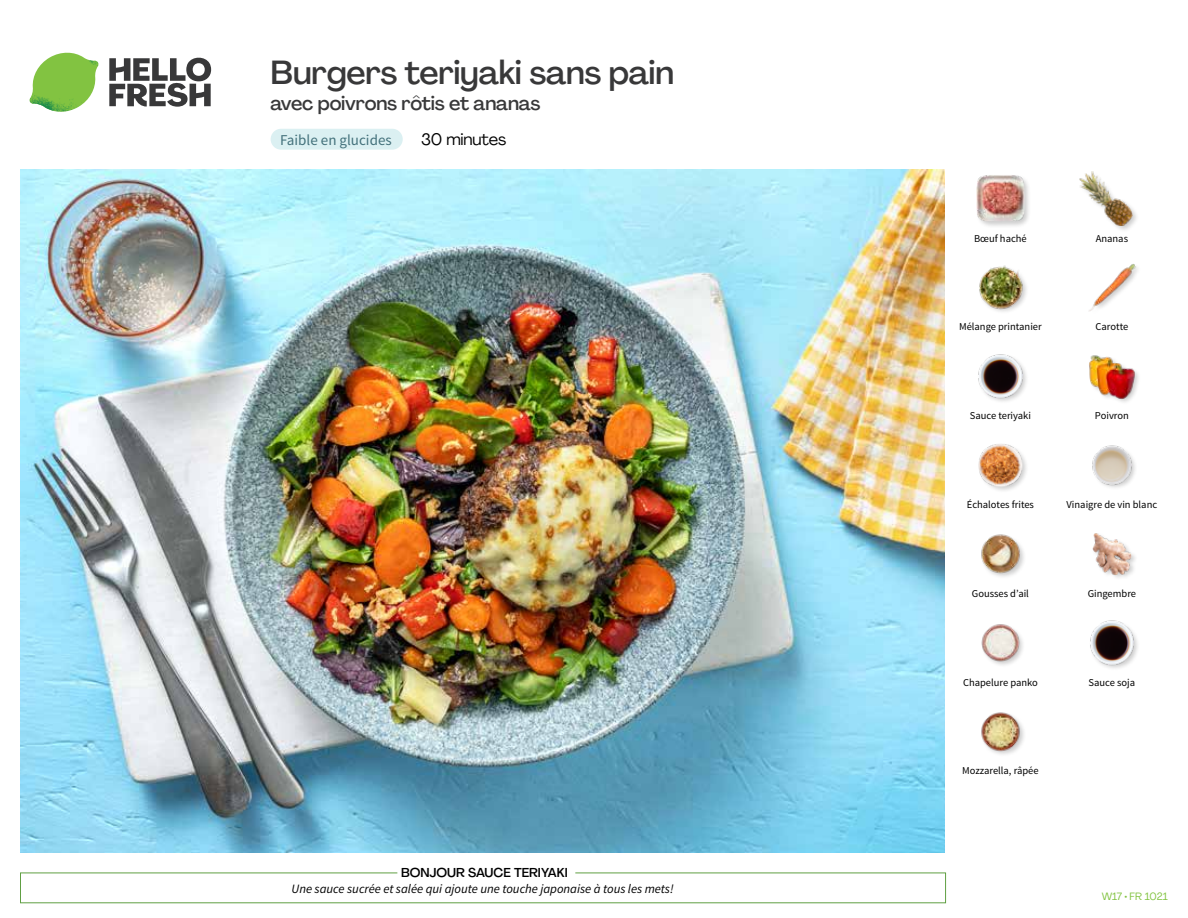
<style>
.page{position:relative;width:1188px;height:918px;background:#fff}
.page>*{position:absolute;margin:0;border:0;box-sizing:border-box;transform-origin:0 0}
.t1{font:500 33px "Agrandir";letter-spacing:-.01em;color:#383839}
.t2{font:500 19.5px "Agrandir";letter-spacing:-.01em;color:#383839}
.t3{font:16.5px "Agrandir";letter-spacing:-.01em;color:#000}
.t4{font:15px "Source Sans Pro";color:#43717b}
.t5{font:italic 12.75px "Source Sans Pro";color:#000}
.t6{font:500 12.75px "Agrandir";color:#000}
.t7{font:10.5px "Source Sans Pro";color:#000}
.t8{font:10.5px "Agrandir";color:#82c341}
</style>
<div class="page">
<div style="left:271px;top:129px;width:132px;height:21px;background:#dbf0f2;border-radius:10px"></div>
<svg style="left:109px;top:57px;width:102px;height:50px"></svg>
<svg style="left:34px;top:53px;width:62px;height:40px"></svg>
<img style="left:67px;top:53px;width:32px;height:26px">
<img style="left:33px;top:75px;width:59px;height:11px">
<img style="left:29px;top:79px;width:61px;height:33px">
<img style="left:65px;top:86px;width:27px;height:25px">
<div style="left:20px;top:873px;width:926px;height:30px;border:1px solid #609f43"></div>
<div style="left:397px;top:865px;width:178px;height:15px;background:#fff"></div>
<img style="left:21px;top:170px;width:924px;height:682px">
<img style="left:981px;top:712px;width:43px;height:43px">
<img style="left:1090px;top:620px;width:48px;height:49px">
<img style="left:981px;top:624px;width:42px;height:41px">
<div style="left:1091px;top:532px;width:47px;height:49px;background:#000;opacity:.2"></div>
<img style="left:1092px;top:533px;width:40px;height:42px">
<img style="left:981px;top:534px;width:43px;height:43px">
<img style="left:1092px;top:445px;width:43px;height:43px">
<div style="left:978px;top:443px;width:51px;height:50px;background:#000;opacity:.2"></div>
<img style="left:979px;top:443px;width:43px;height:44px">
<div style="left:1089px;top:354px;width:52px;height:51px;background:#000;opacity:.2"></div>
<img style="left:1089px;top:354px;width:46px;height:45px">
<img style="left:978px;top:354px;width:49px;height:48px">
<img style="left:1089px;top:264px;width:47px;height:48px">
<img style="left:979px;top:265px;width:48px;height:47px">
<div style="left:1079px;top:171px;width:60px;height:62px;background:#000;opacity:.2"></div>
<img style="left:1079px;top:171px;width:53px;height:54px">
<div style="left:976px;top:174px;width:55px;height:54px;background:#000;opacity:.2"></div>
<img style="left:977px;top:175px;width:47px;height:47px">
<h1 class="t1" style="left:271px;top:52px;width:405px">Burgers teriyaki sans pain</h1>
<h2 class="t2" style="left:271px;top:91px;width:271px">avec poivrons rôtis et ananas</h2>
<h3 class="t4" style="left:280px;top:131px;width:113px">Faible en glucides</h3>
<h3 class="t3" style="left:421px;top:129px;width:87px">30 minutes</h3>
<p class="t6" style="left:401px;top:864px;width:168px">BONJOUR SAUCE TERIYAKI</p>
<p class="t5" style="left:291px;top:881px;width:384px">Une sauce sucrée et salée qui ajoute une touche japonaise à tous les mets!</p>
<p class="t7" style="left:974px;top:232px;width:54px">Bœuf haché</p>
<p class="t7" style="left:1096px;top:232px;width:34px">Ananas</p>
<p class="t7" style="left:959px;top:320px;width:84px">Mélange printanier</p>
<p class="t7" style="left:1096px;top:320px;width:34px">Carotte</p>
<p class="t7" style="left:970px;top:409px;width:63px">Sauce teriyaki</p>
<p class="t7" style="left:1095px;top:409px;width:35px">Poivron</p>
<p class="t7" style="left:967px;top:498px;width:69px">Échalotes frites</p>
<p class="t7" style="left:1067px;top:498px;width:92px">Vinaigre de vin blanc</p>
<p class="t7" style="left:972px;top:587px;width:59px">Gousses d’ail</p>
<p class="t7" style="left:1088px;top:587px;width:50px">Gingembre</p>
<p class="t7" style="left:963px;top:676px;width:76px">Chapelure panko</p>
<p class="t7" style="left:1089px;top:676px;width:48px">Sauce soja</p>
<p class="t7" style="left:962px;top:764px;width:78px">Mozzarella, râpée</p>
<p class="t8" style="left:1102px;top:890px;width:68px">W17 • FR 1021</p>
</div>
